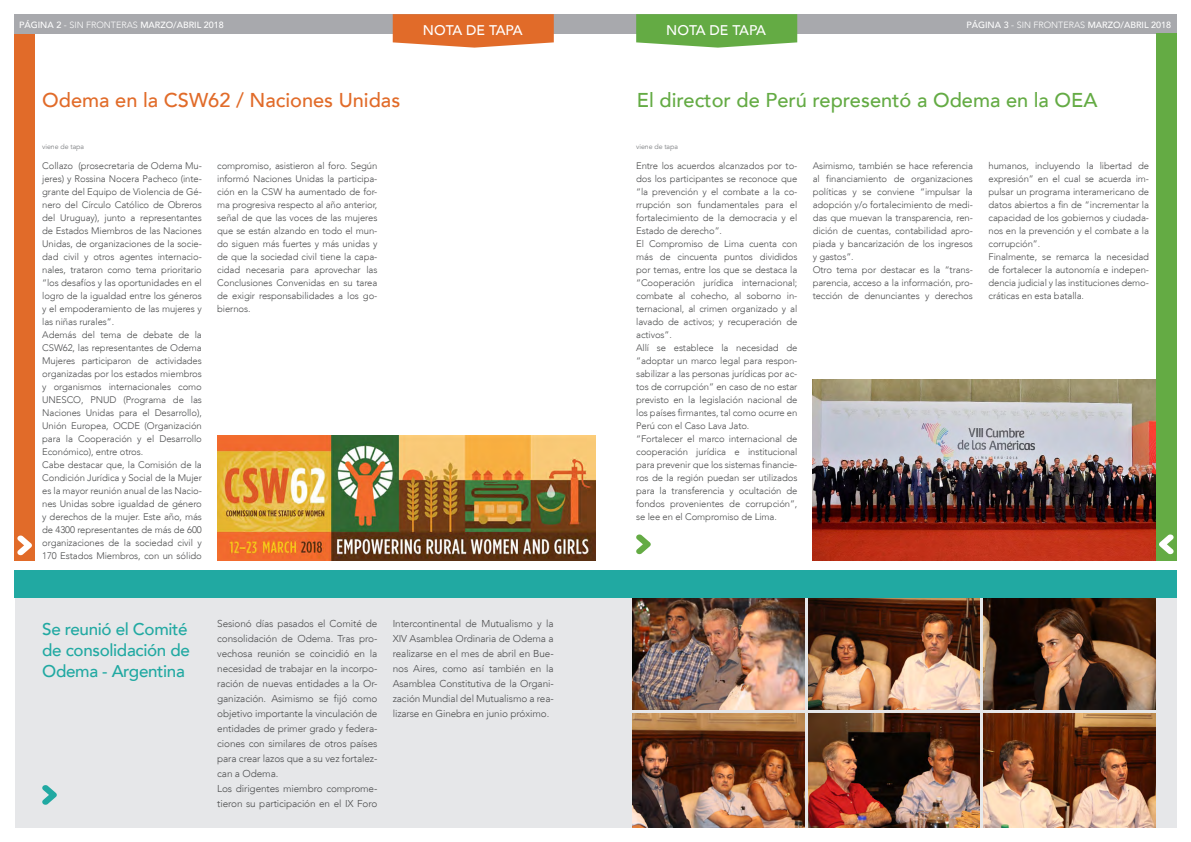
<style>
.page{position:relative;width:1191px;height:842px;background:#fff}
.page>*{position:absolute;margin:0;border:0;box-sizing:border-box;transform-origin:0 0}
.Títulos{font:500 20px "Avenir LT";color:#64ab44}
.Títulos-2{font:500 20px "Avenir LT";color:#e16b29}
.Títulos_chicos{font:500 17px/21px "Avenir LT";letter-spacing:-.02em;color:#21a9a2}
.t1{font:500 14px "Avenir LT";color:#fff}
.Texto{font:300 10px/15px "Avenir";letter-spacing:-.01em;color:#4b4c4d;text-align:justify}
.Texto-2{font:300 9.5px/13px "Avenir";letter-spacing:-.01em;color:#4b4c4d;text-align:justify}
.t2{font:500 9px "Avenir LT";color:#fff}
.t3{font:7px "Avenir";letter-spacing:-.01em;color:#808285}
.s1{font-family:"Avenir";font-weight:400}
.s2{font-family:"Avenir";font-weight:300}
</style>
<div class="page">
<img style="left:812px;top:380px;width:343px;height:181px">
<div style="left:14px;top:35px;width:21px;height:526px;background:#e16b29"></div>
<svg style="left:17px;top:535px;width:15px;height:20px"></svg>
<div style="left:14px;top:14px;width:1162px;height:20px;background:#a8a9ad"></div>
<svg style="left:393px;top:14px;width:161px;height:34px;background:#e3783c"></svg>
<svg style="left:636px;top:14px;width:161px;height:34px;background:#72b255"></svg>
<div style="left:15px;top:597px;width:1161px;height:230px;background:#e6e7e9"></div>
<div style="left:1155px;top:34px;width:21px;height:527px;background:#64ab44"></div>
<svg style="left:1159px;top:534px;width:14px;height:20px"></svg>
<svg style="left:636px;top:534px;width:15px;height:20px"></svg>
<svg style="left:42px;top:785px;width:15px;height:20px"></svg>
<img style="left:808px;top:713px;width:171px;height:115px">
<img style="left:632px;top:713px;width:172px;height:115px">
<img style="left:632px;top:598px;width:172px;height:112px">
<img style="left:808px;top:598px;width:171px;height:112px">
<img style="left:983px;top:713px;width:172px;height:115px">
<img style="left:983px;top:598px;width:172px;height:111px">
<div style="left:14px;top:570px;width:1162px;height:28px;background:#21a9a2"></div>
<img style="left:217px;top:436px;width:378px;height:125px">
<p class="t2" style="left:19px;top:19px;width:206px">PÁGINA 2 <span class="s1">-</span> <span class="s2">SIN FRONTERAS</span> MARZO/ABRIL 2018</p>
<p class="t2" style="left:966px;top:19px;width:206px">PÁGINA 3 <span class="s1">-</span> <span class="s2">SIN FRONTERAS</span> MARZO/ABRIL 2018</p>
<p class="t1" style="left:423px;top:22px;width:101px">NOTA DE TAPA</p>
<p class="t1" style="left:666px;top:22px;width:101px">NOTA DE TAPA</p>
<p class="Títulos-2" style="left:42px;top:89px;width:359px">Odema en la CSW62 / Naciones Unidas</p>
<p class="Títulos" style="left:637px;top:89px;width:462px">El director de Perú representó a Odema en la OEA</p>
<p class="t3" style="left:42px;top:142px;width:43px">viene de tapa</p>
<p class="t3" style="left:636px;top:142px;width:43px">viene de tapa</p>
<p class="Texto-2" style="left:42px;top:159px;width:161px">Collazo (prosecretaria de Odema Mu&shy;jeres) y Rossina Nocera Pacheco (inte&shy;grante del Equipo de Violencia de Gé&shy;nero del Círculo Católico de Obreros del Uruguay), junto a representantes de Estados Miembros de las Naciones Unidas, de organizaciones de la socie&shy;dad civil y otros agentes internacio&shy;nales, trataron como tema prioritario “los desafíos y las oportunidades en el logro de la igualdad entre los géneros y el empoderamiento de las mujeres y las niñas rurales”.</p>
<p class="Texto-2" style="left:42px;top:328px;width:161px">Además del tema de debate de la CSW62, las representantes de Odema Mujeres participaron de actividades organizadas por los estados miembros y organismos internacionales como UNESCO, PNUD (Programa de las Naciones Unidas para el Desarrollo), Unión Europea, OCDE (Organización para la Cooperación y el Desarrollo Económico), entre otros.</p>
<p class="Texto-2" style="left:42px;top:458px;width:161px">Cabe destacar que, la Comisión de la Condición Jurídica y Social de la Mujer es la mayor reunión anual de las Nacio&shy;nes Unidas sobre igualdad de género y derechos de la mujer. Este año, más de 4300 representantes de más de 600 organizaciones de la sociedad civil y 170 Estados Miembros, con un sólido</p>
<p class="Texto-2" style="left:217px;top:159px;width:162px">compromiso, asistieron al foro. Según informó Naciones Unidas la participa&shy;ción en la CSW ha aumentado de for&shy;ma progresiva respecto al año anterior, señal de que las voces de las mujeres que se están alzando en todo el mun&shy;do siguen más fuertes y más unidas y de que la sociedad civil tiene la capa&shy;cidad necesaria para aprovechar las Conclusiones Convenidas en su tarea de exigir responsabilidades a los go&shy;biernos.</p>
<p class="Texto-2" style="left:636px;top:159px;width:163px">Entre los acuerdos alcanzados por to&shy;dos los participantes se reconoce que “la prevención y el combate a la co&shy;rrupción son fundamentales para el fortalecimiento de la democracia y el Estado de derecho”.</p>
<p class="Texto-2" style="left:636px;top:237px;width:163px">El Compromiso de Lima cuenta con más de cincuenta puntos divididos por temas, entre los que se destaca la “Cooperación jurídica internacional; combate al cohecho, al soborno in&shy;ternacional, al crimen organizado y al lavado de activos; y recuperación de activos”.</p>
<p class="Texto-2" style="left:636px;top:341px;width:163px">Allí se establece la necesidad de “adoptar un marco legal para respon&shy;sabilizar a las personas jurídicas por ac&shy;tos de corrupción” en caso de no estar previsto en la legislación nacional de los países firmantes, tal como ocurre en Perú con el Caso Lava Jato.</p>
<p class="Texto-2" style="left:636px;top:432px;width:163px">“Fortalecer el marco internacional de cooperación jurídica e institucional para prevenir que los sistemas financie&shy;ros de la región puedan ser utilizados para la transferencia y ocultación de fondos provenientes de corrupción”, se lee en el Compromiso de Lima.</p>
<p class="Texto-2" style="left:812px;top:159px;width:162px">Asimismo, también se hace referencia al financiamiento de organizaciones políticas y se conviene “impulsar la adopción y/o fortalecimiento de medi&shy;das que muevan la transparencia, ren&shy;dición de cuentas, contabilidad apro&shy;piada y bancarización de los ingresos y gastos”.</p>
<p class="Texto-2" style="left:812px;top:263px;width:162px">Otro tema por destacar es la “trans&shy;parencia, acceso a la información, pro&shy;tección de denunciantes y derechos</p>
<p class="Texto-2" style="left:988px;top:159px;width:162px">humanos, incluyendo la libertad de expresión” en el cual se acuerda im&shy;pulsar un programa interamericano de datos abiertos a fin de “incrementar la capacidad de los gobiernos y ciudada&shy;nos en la prevención y el combate a la corrupción”.</p>
<p class="Texto-2" style="left:988px;top:250px;width:162px">Finalmente, se remarca la necesidad de fortalecer la autonomía e indepen&shy;dencia judicial y las instituciones demo&shy;cráticas en esta batalla.</p>
<p class="Títulos_chicos" style="left:42px;top:619px;width:149px">Se reunió el Comité de consolidación de<br>Odema - Argentina</p>
<p class="Texto" style="left:217px;top:616px;width:162px">Sesionó días pasados el Comité de consolidación de Odema. Tras pro&shy;vechosa reunión se coincidió en la necesidad de trabajar en la incorpo&shy;ración de nuevas entidades a la Or&shy;ganización. Asimismo se fijó como objetivo importante la vinculación de entidades de primer grado y federa&shy;ciones con similares de otros países para crear lazos que a su vez fortalez&shy;can a Odema.</p>
<p class="Texto" style="left:217px;top:781px;width:162px">Los dirigentes miembro comprome&shy;tieron su participación en el IX Foro</p>
<p class="Texto" style="left:393px;top:616px;width:163px">Intercontinental de Mutualismo y la XIV Asamblea Ordinaria de Odema a realizarse en el mes de abril en Bue&shy;nos Aires, como así también en la Asamblea Constitutiva de la Organi&shy;zación Mundial del Mutualismo a rea&shy;lizarse en Ginebra en junio próximo.</p>
</div>
